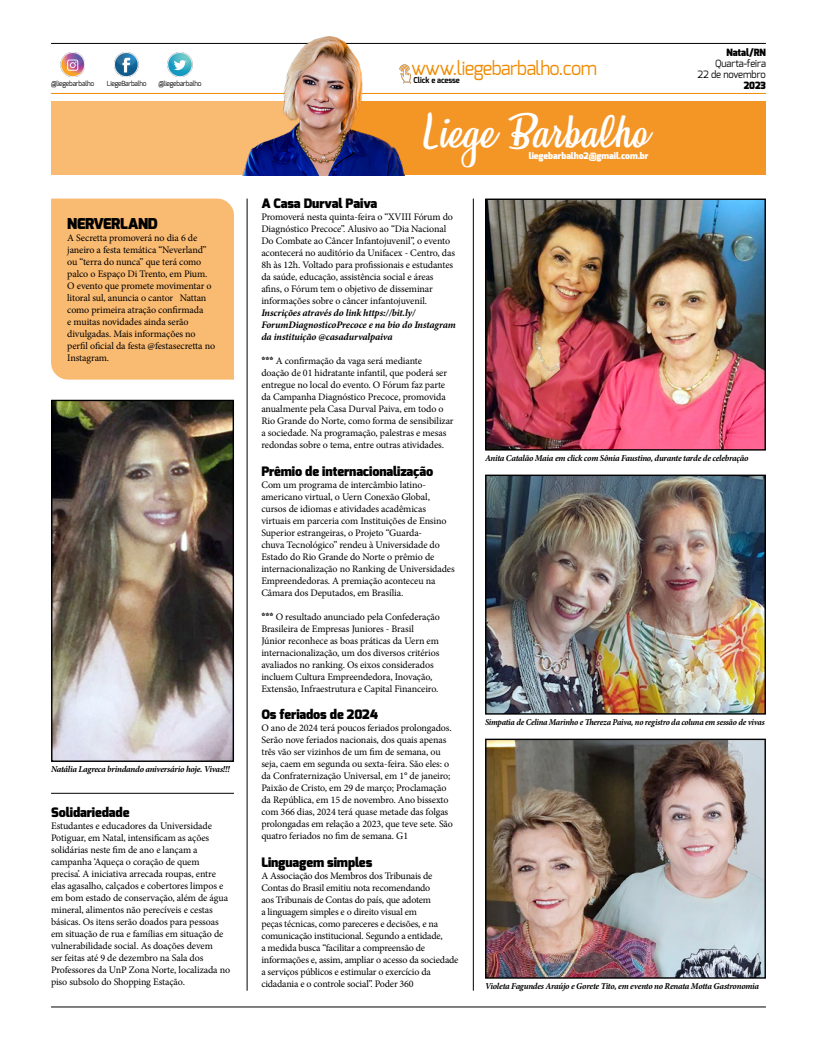
<style>
.page{position:relative;width:817px;height:1049px;background:#fff}
.page>*{position:absolute;margin:0;border:0;box-sizing:border-box;transform-origin:0 0}
.t1{font:41px "Honeymoon Personal Use";color:#fff}
.t2{font:19.1px "Exo";letter-spacing:-.03em;color:#f08a00;scale:.95 1}
.t3{font:900 15px "Exo";letter-spacing:-.025em;color:#000}
.t4{font:900 13px "Exo";letter-spacing:-.01em;color:#000}
.t5{font:10px/12px "Minion Pro";letter-spacing:-.01em;color:#000}
.t6{font:italic 700 10px/12px "Minion Pro";letter-spacing:-.015em;color:#000}
.t7{font:10px/11px "Exo";letter-spacing:-.01em;color:#000;text-align:right;scale:.95 1}
.t8{font:900 10px "Exo";letter-spacing:-.01em;color:#000;scale:.95 1}
.t9{font:italic 700 9px "Minion Pro";letter-spacing:-.03em;color:#000}
.t10{font:italic 700 9px "Minion Pro";letter-spacing:-.03em;color:#000;scale:.94 1}
.t11{font:900 9px "Exo";letter-spacing:-.01em;color:#fff}
.t12{font:700 8px "Exo";letter-spacing:-.01em;color:#000;scale:.95 1}
.t13{font:7px "Exo";letter-spacing:-.03em;color:#000;scale:.95 1}
.s1{font-family:"Exo";font-weight:900}
</style>
<div class="page">
<hr style="left:51px;top:43px;width:714px;height:1px;background:#000">
<hr style="left:51px;top:93px;width:714px;height:1px;background:#f08a00">
<img style="left:60px;top:52px;width:25px;height:24px">
<img style="left:114px;top:52px;width:25px;height:24px">
<img style="left:168px;top:52px;width:24px;height:24px">
<div style="left:51px;top:101px;width:595px;height:74px;background:#f9ba72"></div>
<div style="left:329px;top:101px;width:436px;height:74px;background:#f39626"></div>
<img style="left:217px;top:36px;width:209px;height:139px">
<img style="left:394px;top:63px;width:21px;height:21px">
<div style="left:51px;top:199px;width:183px;height:181px;background:#f9ba72"></div>
<hr style="left:247px;top:199px;width:1px;height:792px;background:#000">
<hr style="left:473px;top:199px;width:1px;height:792px;background:#000">
<hr style="left:51px;top:793px;width:183px;height:1px;background:#000">
<img style="left:53px;top:402px;width:179px;height:358px">
<div style="left:51px;top:400px;width:183px;height:362px;border:1px solid #000"></div>
<hr style="left:51px;top:1006px;width:714px;height:1px;background:#000">
<img style="left:487px;top:201px;width:276px;height:248px">
<div style="left:485px;top:199px;width:280px;height:252px;border:1px solid #000"></div>
<img style="left:487px;top:741px;width:276px;height:236px">
<div style="left:485px;top:739px;width:280px;height:240px;border:1px solid #000"></div>
<img style="left:487px;top:477px;width:276px;height:236px">
<div style="left:485px;top:475px;width:280px;height:240px;border:1px solid #000"></div>
<p class="t13" style="left:51px;top:79px;width:47px">@liegebarbalho</p>
<p class="t13" style="left:107px;top:79px;width:43px">LiegeBarbalho</p>
<p class="t13" style="left:158px;top:79px;width:47px">@liegebarbalho</p>
<h3 class="t3" style="left:67px;top:214px;width:92px">NERVERLAND</h3>
<p class="t5" style="left:67px;top:232px;width:149px">A Secretta promoverá no dia 6 de janeiro a festa temática “Neverland” ou “terra do nunca” que terá como palco o Espaço Di Trento, em Pium.<br>O evento que promete movimentar o litoral sul, anuncia o cantor Nattan como primeira atração confirmada<br>e muitas novidades ainda serão divulgadas. Mais informações no perfil oficial da festa @festasecretta no<br>Instagram.</p>
<p class="t9" style="left:51px;top:763px;width:180px">Natália Lagreca brindando aniversário hoje. Vivas!!!</p>
<h3 class="t4" style="left:51px;top:804px;width:80px">Solidariedade</h3>
<p class="t5" style="left:51px;top:820px;width:180px">Estudantes e educadores da Universidade Potiguar, em Natal, intensificam as ações solidárias neste fim de ano e lançam a campanha ‘Aqueça o coração de quem precisa’. A iniciativa arrecada roupas, entre elas agasalho, calçados e cobertores limpos e em bom estado de conservação, além de água mineral, alimentos não perecíveis e cestas básicas. Os itens serão doados para pessoas em situação de rua e famílias em situação de vulnerabilidade social. As doações devem<br>ser feitas até 9 de dezembro na Sala dos Professores da UnP Zona Norte, localizada no piso subsolo do Shopping Estação.</p>
<h2 class="t2" style="left:411px;top:56px;width:197px">www.liegebarbalho.com</h2>
<p class="t12" style="left:413px;top:75px;width:50px">Click e acesse</p>
<h1 class="t1" style="left:424px;top:108px;width:225px">Liege Barbalho</h1>
<p class="t11" style="left:529px;top:150px;width:121px">liegebarbalho2@gmail.com.br</p>
<p class="t8" style="left:726px;top:46px;width:43px">Natal/RN</p>
<p class="t7" style="left:697px;top:58px;width:73px">Quarta-feira<br>22 de novembro</p>
<p class="t8" style="left:743px;top:79px;width:25px">2023</p>
<h3 class="t4" style="left:261px;top:195px;width:117px">A Casa Durval Paiva</h3>
<p class="t5" style="left:261px;top:211px;width:195px">Promoverá nesta quinta-feira o “XVIII Fórum do Diagnóstico Precoce”. Alusivo ao “Dia Nacional Do Combate ao Câncer Infantojuvenil”, o evento acontecerá no auditório da Unifacex - Centro, das 8h às 12h. Voltado para profissionais e estudantes da saúde, educação, assistência social e áreas afins, o Fórum tem o objetivo de disseminar informações sobre o câncer infantojuvenil.</p>
<p class="t6" style="left:261px;top:307px;width:196px">Inscrições através do link https://bit.ly/<br>ForumDiagnosticoPrecoce e na bio do Instagram da instituição @casadurvalpaiva</p>
<p class="t5" style="left:261px;top:355px;width:194px"><span class="s1">***</span> A confirmação da vaga será mediante<br>doação de 01 hidratante infantil, que poderá ser entregue no local do evento. O Fórum faz parte da Campanha Diagnóstico Precoce, promovida anualmente pela Casa Durval Paiva, em todo o Rio Grande do Norte, como forma de sensibilizar a sociedade. Na programação, palestras e mesas redondas sobre o tema, entre outras atividades.</p>
<h3 class="t4" style="left:261px;top:463px;width:173px">Prêmio de internacionalização</h3>
<p class="t5" style="left:261px;top:478px;width:195px">Com um programa de intercâmbio latino&shy;americano virtual, o Uern Conexão Global, cursos de idiomas e atividades acadêmicas virtuais em parceria com Instituições de Ensino Superior estrangeiras, o Projeto “Guarda-<br>chuva Tecnológico” rendeu à Universidade do Estado do Rio Grande do Norte o prêmio de internacionalização no Ranking de Universidades Empreendedoras. A premiação aconteceu na Câmara dos Deputados, em Brasília.</p>
<p class="t5" style="left:261px;top:610px;width:180px"><span class="s1">***</span> O resultado anunciado pela Confederação Brasileira de Empresas Juniores - Brasil Júnior reconhece as boas práticas da Uern em internacionalização, um dos diversos critérios avaliados no ranking. Os eixos considerados incluem Cultura Empreendedora, Inovação, Extensão, Infraestrutura e Capital Financeiro.</p>
<h3 class="t4" style="left:261px;top:706px;width:118px">Os feriados de 2024</h3>
<p class="t5" style="left:261px;top:722px;width:193px">O ano de 2024 terá poucos feriados prolongados.<br>Serão nove feriados nacionais, dos quais apenas três vão ser vizinhos de um fim de semana, ou seja, caem em segunda ou sexta-feira. São eles: o da Confraternização Universal, em 1° de janeiro; Paixão de Cristo, em 29 de março; Proclamação da República, em 15 de novembro. Ano bissexto com 366 dias, 2024 terá quase metade das folgas prolongadas em relação a 2023, que teve sete. São quatro feriados no fim de semana. G1</p>
<h3 class="t4" style="left:261px;top:854px;width:112px">Linguagem simples</h3>
<p class="t5" style="left:261px;top:870px;width:199px">A Associação dos Membros dos Tribunais de Contas do Brasil emitiu nota recomendando<br>aos Tribunais de Contas do país, que adotem<br>a linguagem simples e o direito visual em<br>peças técnicas, como pareceres e decisões, e na comunicação institucional. Segundo a entidade,<br>a medida busca “facilitar a compreensão de informações e, assim, ampliar o acesso da sociedade a serviços públicos e estimular o exercício da cidadania e o controle social”. Poder 360</p>
<p class="t9" style="left:485px;top:451px;width:265px">Anita Catalão Maia em click com Sônia Faustino, durante tarde de celebração</p>
<p class="t10" style="left:485px;top:715px;width:299px">Simpatia de Celina Marinho e Thereza Paiva, no registro da coluna em sessão de vivas</p>
<p class="t9" style="left:485px;top:979px;width:275px">Violeta Fagundes Araújo e Gorete Tito, em evento no Renata Motta Gastronomia</p>
</div>
